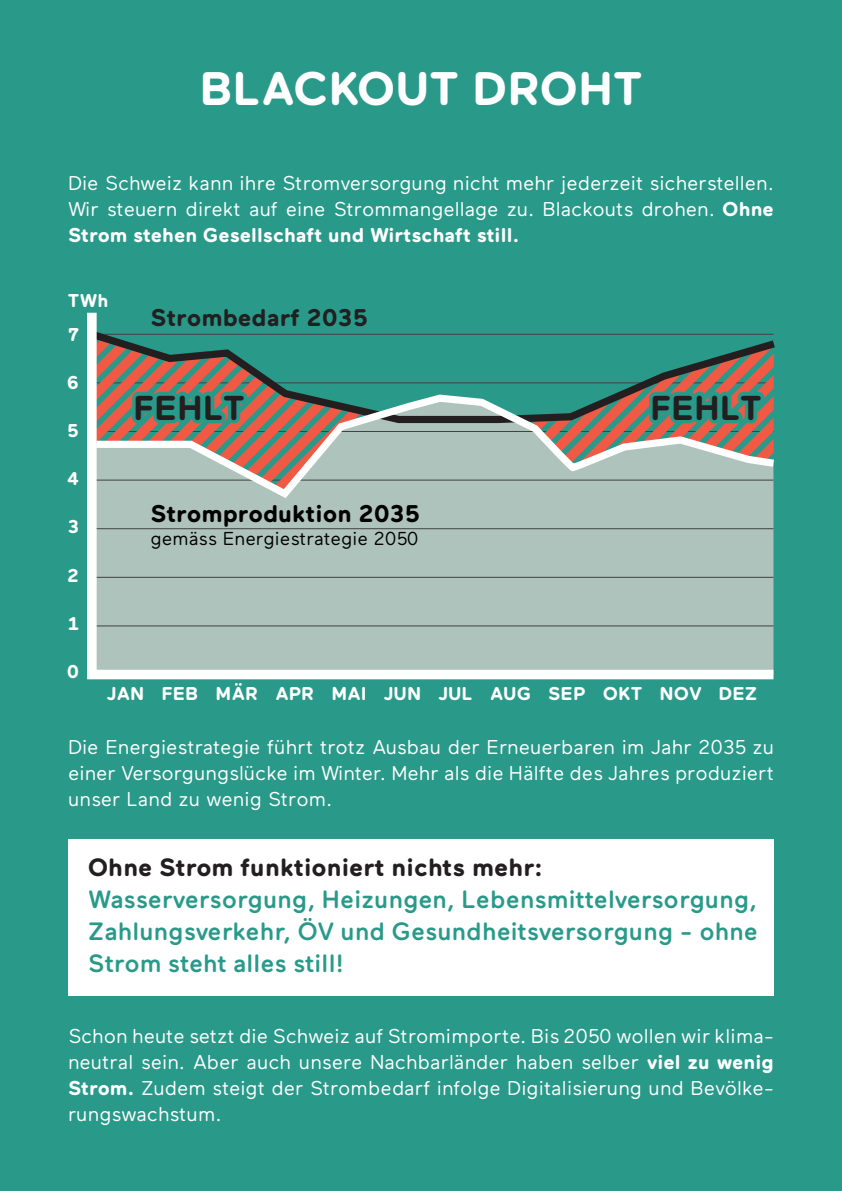
<style>
.page{position:relative;width:842px;height:1191px;background:#299a8a}
.page>*{position:absolute;margin:0;border:0;box-sizing:border-box;transform-origin:0 0}
.t1{font:700 47px "Maax Rounded";color:#fff}
.t2{font:700 34.6px "Maax Rounded";color:#231f20}
.t3{font:500 25px/32px "Maax Rounded";color:#299a8a;text-align:justify}
.t4{font:700 25px "Maax Rounded";color:#231f20}
.t5{font:700 24.2px "Maax Rounded";color:#000001}
.t6{font:700 24.2px "Maax Rounded";color:#231f20}
.t7{font:20px/26px "Maax Rounded";color:#fff;text-align:justify}
.t8{font:18.8px "Maax Rounded";color:#000001}
.t9{font:700 18.6px "Maax Rounded";color:#fff}
.s1{font-weight:700}
</style>
<div class="page">
<div style="left:68px;top:839px;width:706px;height:156px;background:#fff"></div>
<svg style="left:87px;top:312px;width:688px;height:368px"></svg>
<svg style="left:89px;top:389px;width:686px;height:113px;background:#a3bcb5"></svg>
<svg style="left:92px;top:336px;width:285px;height:157px"></svg>
<svg style="left:517px;top:344px;width:257px;height:123px"></svg>
<h1 class="t1" style="left:199px;top:60px;width:445px">BLACKOUT DROHT</h1>
<p class="t7" style="left:68px;top:170px;width:707px">Die Schweiz kann ihre Stromversorgung nicht mehr jederzeit sicherstellen.<br>Wir steuern direkt auf eine Strommangellage zu. Blackouts drohen. <span class="s1">Ohne Strom stehen Gesellschaft und Wirtschaft still.</span></p>
<p class="t9" style="left:68px;top:289px;width:42px">TWh</p>
<p class="t9" style="left:68px;top:323px;width:13px">7</p>
<p class="t9" style="left:67px;top:371px;width:14px">6</p>
<p class="t9" style="left:67px;top:419px;width:13px">5</p>
<p class="t9" style="left:67px;top:468px;width:14px">4</p>
<p class="t9" style="left:68px;top:516px;width:13px">3</p>
<p class="t9" style="left:67px;top:564px;width:13px">2</p>
<p class="t9" style="left:68px;top:612px;width:12px">1</p>
<p class="t9" style="left:67px;top:660px;width:14px">0</p>
<p class="t6" style="left:151px;top:303px;width:219px">Strombedarf 2035</p>
<h2 class="t2" style="left:133px;top:387px;width:113px">FEHLT</h2>
<h2 class="t2" style="left:650px;top:387px;width:113px">FEHLT</h2>
<p class="t5" style="left:151px;top:499px;width:271px">Stromproduktion 2035</p>
<p class="t8" style="left:151px;top:527px;width:270px">gemäss Energiestrategie 2050</p>
<p class="t9" style="left:107px;top:682px;width:652px">JAN FEB MÄR APR MAI JUN JUL AUG SEP OKT NOV DEZ</p>
<p class="t7" style="left:68px;top:733px;width:707px">Die Energiestrategie führt trotz Ausbau der Erneuerbaren im Jahr 2035 zu einer Versorgungslücke im Winter. Mehr als die Hälfte des Jahres produziert unser Land zu wenig Strom.</p>
<p class="t4" style="left:88px;top:852px;width:457px">Ohne Strom funktioniert nichts mehr:</p>
<p class="t3" style="left:88px;top:883px;width:672px">Wasserversorgung, Heizungen, Lebensmittelversorgung, Zahlungsverkehr, ÖV und Gesundheitsversorgung - ohne Strom steht alles still!</p>
<p class="t7" style="left:68px;top:1023px;width:707px">Schon heute setzt die Schweiz auf Stromimporte. Bis 2050 wollen wir klima&shy;neutral sein. Aber auch unsere Nachbarländer haben selber <span class="s1">viel zu wenig Strom.</span> Zudem steigt der Strombedarf infolge Digitalisierung und Bevölke&shy;rungswachstum.</p>
</div>
